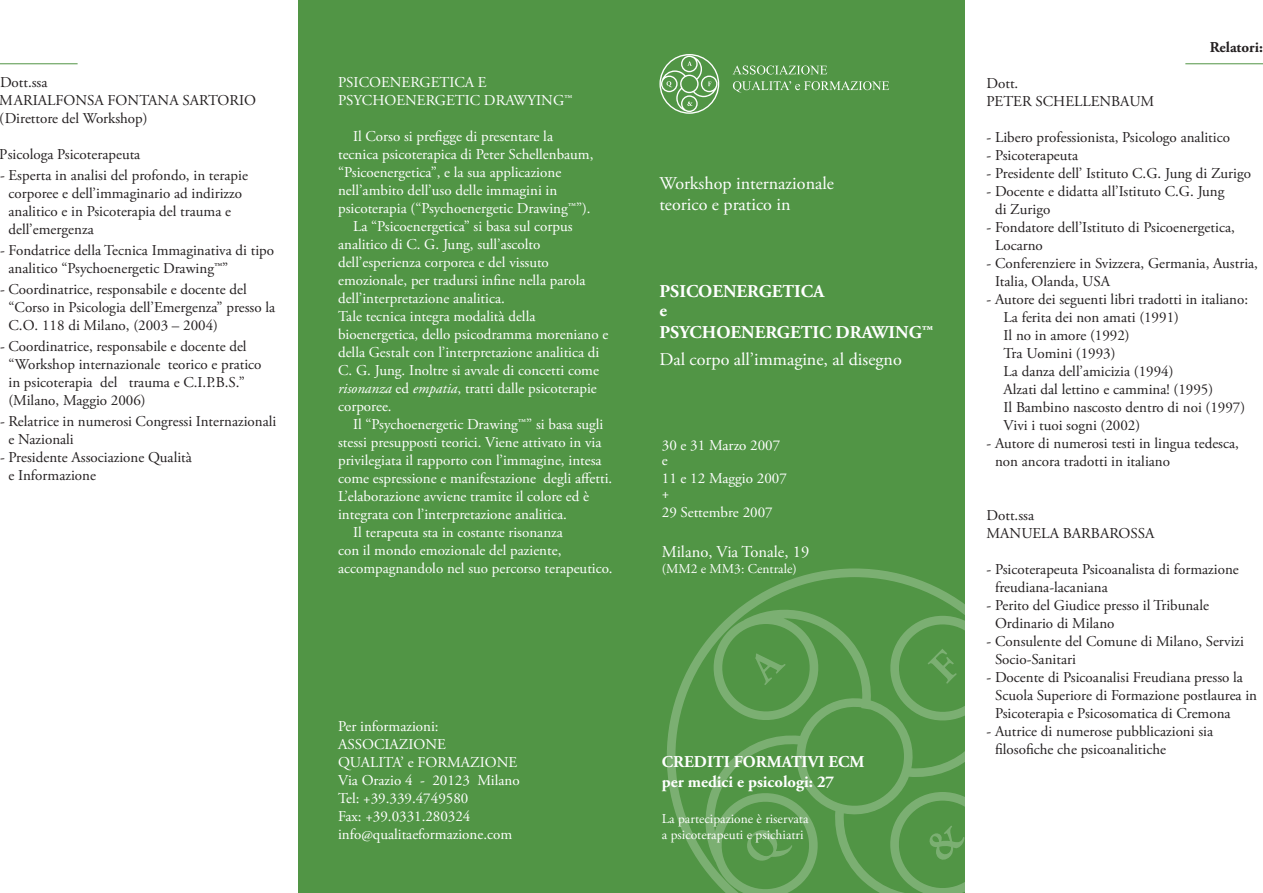
<style>
.page{position:relative;width:1263px;height:893px;background:#fff}
.page>*{position:absolute;margin:0;border:0;box-sizing:border-box;transform-origin:0 0}
.t1{font:18px/21.6px "Adobe Garamond Pro";color:#fff}
.t2{font:700 18px/19.5px "Adobe Garamond Pro";color:#fff}
.t3{font:700 16.5px/19.8px "Adobe Garamond Pro";color:#fff}
.t4{font:16.5px "Adobe Garamond Pro";color:#fff}
.t5{font:15px/18px "Adobe Garamond Pro";color:#231f20}
.t6{font:15px/18px "Adobe Garamond Pro";color:#fff}
.t7{font:700 15px "Adobe Garamond Pro";color:#231f20}
.t8{font:13.5px/16.2px "Adobe Garamond Pro";color:#fff}
.s1{font-style:italic}
</style>
<div class="page">
<div style="left:298px;top:0;width:667px;height:893px;background:#519545"></div>
<svg style="left:667px;top:568px;width:298px;height:325px"></svg>
<svg style="left:745px;top:644px;width:41px;height:41px"></svg>
<svg style="left:927px;top:649px;width:35px;height:35px"></svg>
<svg style="left:924px;top:820px;width:41px;height:43px"></svg>
<svg style="left:741px;top:820px;width:52px;height:52px"></svg>
<hr style="left:1185px;top:64px;width:78px;height:1px;background:#519545">
<hr style="left:0;top:64px;width:78px;height:1px;background:#519545">
<svg style="left:659px;top:54px;width:60px;height:60px"></svg>
<svg style="left:732px;top:65px;width:95px;height:10px"></svg>
<svg style="left:733px;top:81px;width:156px;height:12px"></svg>
<p class="t5" style="left:0;top:74px;width:258px">Dott.ssa<br>MARIALFONSA FONTANA SARTORIO (Direttore del Workshop)</p>
<p class="t5" style="left:0;top:146px;width:142px">Psicologa Psicoterapeuta</p>
<p class="t5" style="left:9px;top:167px;width:241px;text-indent:-9px">- Esperta in analisi del profondo, in terapie corporee e dell’immaginario ad indirizzo analitico e in Psicoterapia del trauma e dell’emergenza</p>
<p class="t5" style="left:9px;top:242px;width:267px;text-indent:-9px">- Fondatrice della Tecnica Immaginativa di tipo analitico “Psychoenergetic Drawing™”</p>
<p class="t5" style="left:9px;top:281px;width:268px;text-indent:-9px">- Coordinatrice, responsabile e docente del “Corso in Psicologia dell’Emergenza” presso la<br>C.O. 118 di Milano, (2003 – 2004)</p>
<p class="t5" style="left:9px;top:338px;width:255px;text-indent:-9px">- Coordinatrice, responsabile e docente del “Workshop internazionale teorico e pratico in psicoterapia del trauma e C.I.P.B.S.” (Milano, Maggio 2006)</p>
<p class="t5" style="left:9px;top:413px;width:269px;text-indent:-9px">- Relatrice in numerosi Congressi Internazionali e Nazionali</p>
<p class="t5" style="left:9px;top:449px;width:185px;text-indent:-9px">- Presidente Associazione Qualità e Informazione</p>
<p class="t6" style="left:338px;top:74px;width:236px">PSICOENERGETICA E<br>PSYCHOENERGETIC DRAWYING™</p>
<p class="t6" style="left:353px;top:128px;width:201px">Il Corso si prefigge di presentare la</p>
<p class="t6" style="left:338px;top:146px;width:257px">tecnica psicoterapica di Peter Schellenbaum,</p>
<p class="t6" style="left:338px;top:164px;width:225px">“Psicoenergetica”, e la sua applicazione</p>
<p class="t6" style="left:338px;top:182px;width:221px">nell’ambito dell’uso delle immagini in</p>
<p class="t6" style="left:338px;top:200px;width:254px">psicoterapia (“Psychoenergetic Drawing™”).</p>
<p class="t6" style="left:353px;top:218px;width:221px">La “Psicoenergetica” si basa sul corpus</p>
<p class="t6" style="left:338px;top:236px;width:204px">analitico di C. G. Jung, sull’ascolto</p>
<p class="t6" style="left:338px;top:254px;width:212px">dell’esperienza corporea e del vissuto</p>
<p class="t6" style="left:338px;top:272px;width:249px">emozionale, per tradursi infine nella parola</p>
<p class="t6" style="left:338px;top:290px;width:168px">dell’interpretazione analitica.</p>
<p class="t6" style="left:338px;top:308px;width:199px">Tale tecnica integra modalità della</p>
<p class="t6" style="left:338px;top:326px;width:272px">bioenergetica, dello psicodramma moreniano e</p>
<p class="t6" style="left:338px;top:344px;width:263px">della Gestalt con l’interpretazione analitica di</p>
<p class="t6" style="left:338px;top:362px;width:262px">C. G. Jung. Inoltre si avvale di concetti come</p>
<p class="t6" style="left:338px;top:380px;width:260px"><span class="s1">risonanza</span> ed <span class="s1">empatia</span>, tratti dalle psicoterapie</p>
<p class="t6" style="left:338px;top:398px;width:55px">corporee.</p>
<p class="t6" style="left:353px;top:416px;width:252px">Il “Psychoenergetic Drawing™” si basa sugli</p>
<p class="t6" style="left:338px;top:434px;width:265px">stessi presupposti teorici. Viene attivato in via</p>
<p class="t6" style="left:338px;top:452px;width:265px">privilegiata il rapporto con l’immagine, intesa</p>
<p class="t6" style="left:338px;top:470px;width:276px">come espressione e manifestazione degli affetti.</p>
<p class="t6" style="left:338px;top:488px;width:253px">L’elaborazione avviene tramite il colore ed è</p>
<p class="t6" style="left:338px;top:506px;width:230px">integrata con l’interpretazione analitica.</p>
<p class="t6" style="left:353px;top:524px;width:211px">Il terapeuta sta in costante risonanza</p>
<p class="t6" style="left:338px;top:542px;width:225px">con il mondo emozionale del paziente,</p>
<p class="t6" style="left:338px;top:560px;width:276px">accompagnandolo nel suo percorso terapeutico.</p>
<p class="t1" style="left:659px;top:173px;width:176px">Workshop internazionale teorico e pratico in</p>
<p class="t2" style="left:659px;top:282px;width:167px">PSICOENERGETICA e</p>
<p class="t2" style="left:659px;top:323px;width:275px">PSYCHOENERGETIC DRAWING™</p>
<p class="t1" style="left:659px;top:349px;width:244px">Dal corpo all’immagine, al disegno</p>
<p class="t6" style="left:662px;top:438px;width:120px;line-height:15px">30 e 31 Marzo 2007 e</p>
<p class="t6" style="left:662px;top:471px;width:127px;line-height:15px">11 e 12 Maggio 2007 +</p>
<p class="t6" style="left:662px;top:504px;width:112px">29 Settembre 2007</p>
<p class="t4" style="left:662px;top:542px;width:149px">Milano, Via Tonale, 19</p>
<p class="t8" style="left:662px;top:561px;width:136px">(MM2 e MM3: Centrale)</p>
<p class="t6" style="left:338px;top:718px;width:183px">Per informazioni:<br>ASSOCIAZIONE<br>QUALITA’ e FORMAZIONE<br>Via Orazio 4 - 20123 Milano<br>Tel: +39.339.4749580<br>Fax: +39.0331.280324 info@qualitaeformazione.com</p>
<p class="t3" style="left:662px;top:752px;width:204px">CREDITI FORMATIVI ECM per medici e psicologi: 27</p>
<p class="t8" style="left:662px;top:811px;width:148px">La partecipazione è riservata a psicoterapeuti e psichiatri</p>
<p class="t7" style="left:1210px;top:38px;width:55px">Relatori:</p>
<p class="t5" style="left:986px;top:75px;width:169px">Dott.<br>PETER SCHELLENBAUM</p>
<p class="t5" style="left:986px;top:129px;width:245px">- Libero professionista, Psicologo analitico</p>
<p class="t5" style="left:986px;top:147px;width:93px">- Psicoterapeuta</p>
<p class="t5" style="left:986px;top:165px;width:266px">- Presidente dell’ Istituto C.G. Jung di Zurigo</p>
<p class="t5" style="left:995px;top:183px;width:231px;text-indent:-9px">- Docente e didatta all’Istituto C.G. Jung di Zurigo</p>
<p class="t5" style="left:995px;top:219px;width:241px;text-indent:-9px">- Fondatore dell’Istituto di Psicoenergetica,<br>Locarno</p>
<p class="t5" style="left:995px;top:255px;width:264px;text-indent:-9px">- Conferenziere in Svizzera, Germania, Austria,<br>Italia, Olanda, USA</p>
<p class="t5" style="left:1003px;top:291px;width:246px;text-indent:-17px">- Autore dei seguenti libri tradotti in italiano:<br>La ferita dei non amati (1991)<br>Il no in amore (1992)<br>Tra Uomini (1993)<br>La danza dell’amicizia (1994)<br>Alzati dal lettino e cammina! (1995)<br>Il Bambino nascosto dentro di noi (1997)<br>Vivi i tuoi sogni (2002)</p>
<p class="t5" style="left:995px;top:435px;width:245px;text-indent:-9px">- Autore di numerosi testi in lingua tedesca, non ancora tradotti in italiano</p>
<p class="t5" style="left:986px;top:507px;width:169px">Dott.ssa<br>MANUELA BARBAROSSA</p>
<p class="t5" style="left:995px;top:561px;width:245px;text-indent:-9px">- Psicoterapeuta Psicoanalista di formazione freudiana-lacaniana</p>
<p class="t5" style="left:995px;top:597px;width:215px;text-indent:-9px">- Perito del Giudice presso il Tribunale<br>Ordinario di Milano</p>
<p class="t5" style="left:995px;top:633px;width:250px;text-indent:-9px">- Consulente del Comune di Milano, Servizi<br>Socio-Sanitari</p>
<p class="t5" style="left:995px;top:669px;width:264px;text-indent:-9px">- Docente di Psicoanalisi Freudiana presso la<br>Scuola Superiore di Formazione postlaurea in<br>Psicoterapia e Psicosomatica di Cremona</p>
<p class="t5" style="left:995px;top:723px;width:220px;text-indent:-9px">- Autrice di numerose pubblicazioni sia filosofiche che psicoanalitiche</p>
</div>
